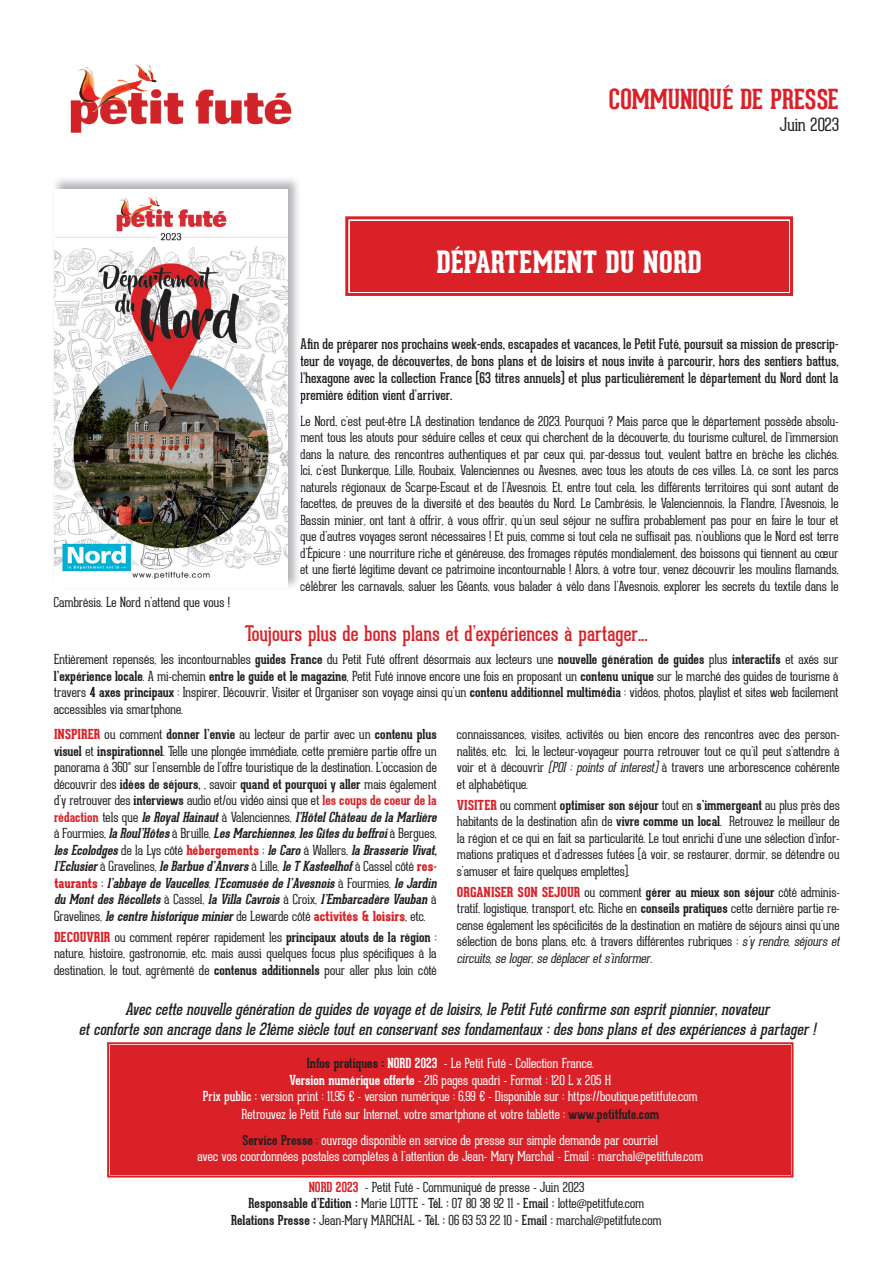
<style>
.page{position:relative;width:893px;height:1263px;background:#fff}
.page>*{position:absolute;margin:0;border:0;box-sizing:border-box;transform-origin:0 0}
.t1{font:800 30px "Geared Slab";color:#fff}
.t2{font:700 27px "Geared Slab";color:#da2128}
.t3{font:21px "Geared Slab";color:#da2128}
.t4{font:100 18px "Geared Slab";letter-spacing:-.005em;color:#231f20}
.t5{font:italic 16.5px/19.8px "Geared Slab";color:#231f20;text-align:center}
.t6{font:14.25px/17.2px "Geared Slab";color:#231f20;text-align:justify}
.t7{font:100 13.5px/16.5px "Geared Slab";letter-spacing:-.005em;color:#231f20;text-align:justify}
.t8{font:100 13.5px/16.5px "Geared Slab";letter-spacing:-.005em;color:#fff;text-align:center}
.s1{font-weight:700}
.s2{font-weight:800;color:#da2128}
.s3{font-weight:400}
.s4{font-weight:700;color:#da2128}
.s5{font-weight:700;font-style:italic}
.s6{font-style:italic}
.s7{font-weight:700;color:#231f20}
.s8{color:#231f20}
</style>
<div class="page">
<img style="left:104px;top:64px;width:37px;height:31px">
<img style="left:55px;top:179px;width:246px;height:408px">
<svg style="left:300px;top:338px;width:1px;height:66px"></svg>
<svg style="left:300px;top:416px;width:1px;height:174px"></svg>
<img style="left:54px;top:189px;width:233px;height:398px">
<div style="left:345px;top:216px;width:449px;height:80px;background:#da2128"></div>
<div style="left:351px;top:222px;width:436px;height:68px;border:3px solid #da2128"></div>
<div style="left:107px;top:1042px;width:687px;height:136px;background:#da2128"></div>
<div style="left:111px;top:1046px;width:678px;height:127px;border:2px solid #da2128"></div>
<h2 class="t2" style="left:609px;top:83px;width:231px">COMMUNIQUÉ DE PRESSE</h2>
<h3 class="t4" style="left:780px;top:115px;width:61px">Juin 2023</h3>
<h1 class="t1" style="left:436px;top:245px;width:267px">DÉPARTEMENT DU NORD</h1>
<p class="t7" style="left:54px;top:595px;width:178px">Cambrésis. Le Nord n’attend que vous !</p>
<p class="t6" style="left:300px;top:335px;width:540px">Afin de préparer nos prochains week-ends, escapades et vacances, le Petit Futé, poursuit sa mission de prescrip&shy;teur de voyage, de découvertes, de bons plans et de loisirs et nous invite à parcourir, hors des sentiers battus, l’hexagone avec la collection France (63 titres annuels) et plus particulièrement le département du Nord dont la première édition vient d’arriver.</p>
<p class="t7" style="left:300px;top:413px;width:540px">Le Nord, c’est peut-être LA destination tendance de 2023. Pourquoi ? Mais parce que le département possède absolu&shy;ment tous les atouts pour séduire celles et ceux qui cherchent de la découverte, du tourisme culturel, de l’immersion dans la nature, des rencontres authentiques et par ceux qui, par-dessus tout, veulent battre en brèche les clichés.<br>Ici, c’est Dunkerque, Lille, Roubaix, Valenciennes ou Avesnes, avec tous les atouts de ces villes. Là, ce sont les parcs naturels régionaux de Scarpe-Escaut et de l’Avesnois. Et, entre tout cela, les différents territoires qui sont autant de facettes, de preuves de la diversité et des beautés du Nord. Le Cambrésis, le Valenciennois, la Flandre, l’Avesnois, le Bassin minier, ont tant à offrir, à vous offrir, qu’un seul séjour ne suffira probablement pas pour en faire le tour et que d’autres voyages seront nécessaires ! Et puis, comme si tout cela ne suffisait pas, n’oublions que le Nord est terre d’Épicure : une nourriture riche et généreuse, des fromages réputés mondialement, des boissons qui tiennent au cœur et une fierté légitime devant ce patrimoine incontournable ! Alors, à votre tour, venez découvrir les moulins flamands, célébrer les carnavals, saluer les Géants, vous balader à vélo dans l’Avesnois, explorer les secrets du textile dans le</p>
<h3 class="t3" style="left:245px;top:621px;width:404px">Toujours plus de bons plans et d’expériences à partager...</h3>
<p class="t7" style="left:54px;top:651px;width:786px">Entièrement repensés, les incontournables <span class="s1">guides France</span> du Petit Futé offrent désormais aux lecteurs une <span class="s1">nouvelle génération de guides</span> plus <span class="s1">interactifs</span> et axés sur <span class="s1">l’expérience locale</span>. A mi-chemin <span class="s1">entre le guide et le magazine</span>, Petit Futé innove encore une fois en proposant un <span class="s1">contenu unique</span> sur le marché des guides de tourisme à travers <span class="s1">4 axes principaux</span> : Inspirer, Découvrir, Visiter et Organiser son voyage ainsi qu’un <span class="s1">contenu additionnel multimédia</span> : vidéos, photos, playlist et sites web facilement accessibles via smartphone.</p>
<p class="t7" style="left:54px;top:727px;width:387px;text-align:left"><span class="s2">INSPIRER</span> ou comment <span class="s1">donner l’envie</span> au lecteur de partir avec un <span class="s1">contenu plus visuel</span> et <span class="s1">inspirationnel</span>. Telle une plongée immédiate, cette première partie offre un panorama à 360° sur l’ensemble de l’offre touristique de la destination. L’occasion de découvrir des <span class="s1">idées de séjours</span><span class="s3">,</span> , savoir <span class="s1">quand et pourquoi y aller</span> mais également d’y retrouver des <span class="s1">interviews</span> audio et/ou vidéo ainsi que et <span class="s4">les coups de coeur de la r é d a c t i o n</span> t e l s q u e <span class="s5">leRoyalHainaut</span>à V a l e n c i e n n e s , <span class="s5">l’HôtelChâteaudelaMarlière </span>à F o u r m i e s , <span class="s5">laRoul’Hôtes</span>à B r u i l l e , <span class="s5">LesMarchiennes</span>, <span class="s5">lesGîtesdubeffroi</span>à B e r g u e s , <span class="s5">lesEcolodges</span>d e l a Ly s c ô t é <span class="s2">h é b e r g e m e n t s</span> ; <span class="s5">leCaro</span>à Wa l l e r s , <span class="s5">laBrasserieVivat, l’Eclusier</span>à G r a v e l i n e s , <span class="s5">leBarbued’Anvers</span>à L i l l e , <span class="s5">leTKasteelhof</span>à C a s s e l c ô t é <span class="s2">r e s - t a u r a n t s</span> ; <span class="s5">l’abbayedeVaucelles</span>, <span class="s5">l’Ecomuséedel’Avesnois</span>à F o u r m i e s , <span class="s5">leJardin duMontdesRécollets</span>à C a s s e l , <span class="s5">laVillaCavrois</span>à C r o i x , <span class="s5">l’EmbarcadèreVauban</span> à Gravelines, <span class="s5">lecentrehistoriqueminier</span>de Lewarde côté <span class="s2">activités &amp; loisirs</span>, etc.</p>
<p class="t7" style="left:54px;top:929px;width:384px"><span class="s2">DECOUVRIR</span> ou comment repérer rapidement les <span class="s1">principaux atouts de la région</span> : nature, histoire, gastronomie, etc. mais aussi quelques focus plus spécifiques à la destination, le tout, agrémenté de <span class="s1">contenus additionnels</span> pour aller plus loin côté</p>
<p class="t7" style="left:457px;top:727px;width:384px">connaissances, visites, activités ou bien encore des rencontres avec des person&shy;nalités, etc. Ici, le lecteur-voyageur pourra retrouver tout ce qu’il peut s’attendre à voir et à découvrir <span class="s6">(POI : points of interest)</span> à travers une arborescence cohérente et alphabétique.</p>
<p class="t7" style="left:457px;top:797px;width:384px"><span class="s2">VISITER</span> ou comment <span class="s1">optimiser son séjour</span> tout en <span class="s1">s’immergeant</span> au plus près des habitants de la destination afin de <span class="s1">vivre comme un local</span>. Retrouvez le meilleur de la région et ce qui en fait sa particularité. Le tout enrichi d’une une sélection d’infor&shy;mations pratiques et d’adresses futées (à voir, se restaurer, dormir, se détendre ou s’amuser et faire quelques emplettes).</p>
<p class="t7" style="left:457px;top:884px;width:387px;text-align:left"><span class="s2">ORGANISER SON SEJOUR</span> ou comment <span class="s1">gérer au mieux son séjour</span> côté adminis&shy;tratif, logistique, transport, etc. Riche en <span class="s1">conseils pratiques</span> cette dernière partie re&shy;cense également les spécificités de la destination en matière de séjours ainsi qu’une sélection de bons plans, etc. à travers différentes rubriques : <span class="s6">s’y rendre, séjours et circuits,seloger,sedéplacerets’informer.</span></p>
<p class="t5" style="left:79px;top:999px;width:742px">Aveccettenouvellegénérationdeguidesdevoyageetdeloisirs,lePetitFutéconfirmesonespritpionnier,novateur etconfortesonancragedansle21èmesiècletoutenconservantsesfondamentaux:desbonsplansetdesexpériencesàpartager!</p>
<p class="t8" style="left:203px;top:1055px;width:496px"><span class="s7">Infos pratiques :</span> <span class="s1">NORD 2023</span> - Le Petit Futé - Collection France.<br><span class="s1">Version numérique offerte</span> - 216 pages quadri - Format : 120 L x 205 H<br><span class="s3">Prix public :</span> version print : 11,95 € - version numérique : 6,99 € - Disponible sur : https://boutique.petitfute.com</p>
<p class="t8" style="left:242px;top:1102px;width:419px;line-height:25.5px;text-align:left">Retrouvez le Petit Futé sur Internet, votre smartphone et votre tablette : <span class="s7">www.petitfute.com<br>Service Presse</span> <span class="s8">;</span> ouvrage disponible en service de presse sur simple demande par courriel</p>
<p class="t8" style="left:197px;top:1148px;width:507px">avec vos coordonnées postales complètes à l’attention de Jean- Mary Marchal - Email : marchal@petitfute.com</p>
<p class="t7" style="left:231px;top:1179px;width:432px;text-align:center"><span class="s4">NORD 2023</span> - Petit Futé - Communiqué de presse - Juin 2023<br><span class="s1">Responsable d’Edition :</span> Marie LOTTE - <span class="s3">Tél. :</span> 07 80 38 92 11 <span class="s3">- Email :</span> lotte@petitfute.com<br><span class="s1">Relations Presse :</span> Jean-Mary MARCHAL <span class="s3">- Tél. :</span> 06 63 53 22 10 <span class="s3">- Email :</span> marchal@petitfute.com</p>
</div>
